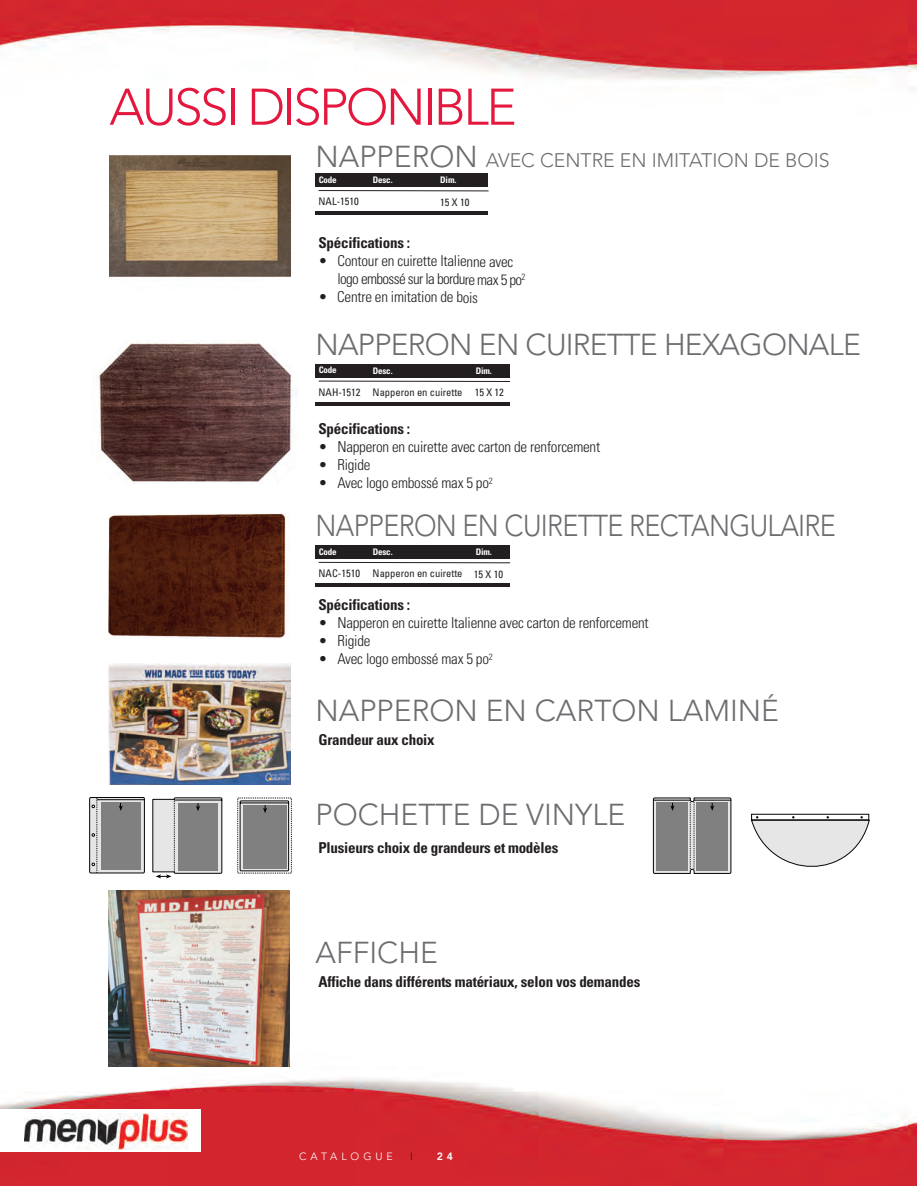
<style>
.page{position:relative;width:917px;height:1186px;background:#fff}
.page>*{position:absolute;margin:0;border:0;box-sizing:border-box;transform-origin:0 0}
.t1{font:300 51px "Avenir";letter-spacing:-.05em;color:#e4183e}
.t2{font:300 30px "Avenir";color:#6c6d70}
.t3{font:300 30px "Avenir";letter-spacing:-.025em;color:#6c6d70;scale:.9 1}
.t4{font:300 30px "Avenir";letter-spacing:-.025em;color:#6c6d70}
.t5{font:300 19.5px "Avenir";color:#6c6d70}
.t6{font:300 condensed 15px/18px "Univers";letter-spacing:-.015em;color:#231f20}
.t7{font:700 condensed 15px "Univers";letter-spacing:-.015em;color:#231f20}
.t8{font:condensed 10.5px "Univers";color:#231f20}
.t9{font:300 10.5px "Avenir";letter-spacing:.375em;color:#fff}
.t10{font:800 10.5px "Avenir";color:#fff}
.t11{font:300 10.5px "Avenir";color:#231f20}
.t12{font:700 condensed 9px "Univers";letter-spacing:-.015em;color:#fff}
.s1{font-size:30px}
</style>
<div class="page">
<img style="left:0;top:0;width:916px;height:1186px">
<div style="left:0;top:1109px;width:201px;height:43px;background:#fff"></div>
<img style="left:25px;top:1114px;width:163px;height:35px">
<div style="left:315px;top:174px;width:172px;height:13px;background:#231f20"></div>
<hr style="left:315px;top:212px;width:172px;height:3px;background:#231f20">
<hr style="left:318px;top:190px;width:170px;height:1px;background:#231f20">
<div style="left:315px;top:364px;width:194px;height:14px;background:#231f20"></div>
<hr style="left:315px;top:402px;width:194px;height:3px;background:#231f20">
<hr style="left:318px;top:381px;width:192px;height:1px;background:#231f20">
<div style="left:315px;top:545px;width:194px;height:14px;background:#231f20"></div>
<hr style="left:315px;top:583px;width:194px;height:3px;background:#231f20">
<hr style="left:318px;top:562px;width:192px;height:1px;background:#231f20">
<img style="left:109px;top:514px;width:180px;height:124px">
<img style="left:108px;top:664px;width:182px;height:121px">
<img style="left:109px;top:890px;width:180px;height:176px">
<img style="left:92px;top:340px;width:205px;height:143px">
<img style="left:109px;top:155px;width:181px;height:134px">
<div style="left:90px;top:797px;width:54px;height:76px;background:#e6e6e6"></div>
<div style="left:89px;top:797px;width:55px;height:76px;border:1px solid #050504"></div>
<svg style="left:92px;top:798px;width:6px;height:75px"></svg>
<hr style="left:97px;top:799px;width:47px;height:1px;background:#050504">
<div style="left:101px;top:802px;width:40px;height:68px;background:#808080"></div>
<svg style="left:119px;top:803px;width:4px;height:8px"></svg>
<svg style="left:152px;top:797px;width:70px;height:81px"></svg>
<svg style="left:236px;top:796px;width:56px;height:78px"></svg>
<svg style="left:653px;top:797px;width:78px;height:77px"></svg>
<div style="left:751px;top:814px;width:118px;height:6px;border:1px solid #050504"></div>
<svg style="left:751px;top:816px;width:118px;height:57px"></svg>
<h1 class="t1" style="left:109px;top:86px;width:408px">AUSSI DISPONIBLE</h1>
<h3 class="t5" style="left:315px;top:152px;width:515px"><span class="s1">NAPPERON</span> AVEC CENTRE EN IMITATION DE BOIS</h3>
<p class="t12" style="left:318px;top:176px;width:20px">Code</p>
<p class="t12" style="left:372px;top:176px;width:21px">Desc.</p>
<p class="t12" style="left:440px;top:177px;width:18px">Dim.</p>
<p class="t8" style="left:318px;top:198px;width:42px">NAL-1510</p>
<p class="t8" style="left:440px;top:198px;width:31px">15 X 10</p>
<p class="t7" style="left:318px;top:237px;width:93px">Spécifications :</p>
<p class="t6" style="left:337px;top:253px;width:190px;text-indent:-19px">• Contour en cuirette Italienne avec logo embossé sur la bordure max 5 po<sup>2</sup></p>
<p class="t6" style="left:318px;top:289px;width:161px">• Centre en imitation de bois</p>
<h2 class="t4" style="left:315px;top:332px;width:546px">NAPPERON EN CUIRETTE HEXAGONALE</h2>
<p class="t12" style="left:318px;top:367px;width:20px">Code</p>
<p class="t12" style="left:372px;top:367px;width:21px">Desc.</p>
<p class="t12" style="left:475px;top:367px;width:18px">Dim.</p>
<p class="t8" style="left:318px;top:388px;width:187px">NAH-1512 Napperon en cuirette 15 X 12</p>
<p class="t7" style="left:318px;top:423px;width:93px">Spécifications :</p>
<p class="t6" style="left:318px;top:439px;width:283px">• Napperon en cuirette avec carton de renforcement</p>
<p class="t6" style="left:318px;top:457px;width:53px">• Rigide</p>
<p class="t6" style="left:318px;top:475px;width:176px">• Avec logo embossé max 5 po<sup>2</sup></p>
<h2 class="t3" style="left:315px;top:513px;width:579px">NAPPERON EN CUIRETTE RECTANGULAIRE</h2>
<p class="t12" style="left:318px;top:548px;width:20px">Code</p>
<p class="t12" style="left:372px;top:548px;width:21px">Desc.</p>
<p class="t12" style="left:475px;top:548px;width:18px">Dim.</p>
<p class="t8" style="left:318px;top:570px;width:186px">NAC-1510 Napperon en cuirette 15 X 10</p>
<p class="t7" style="left:318px;top:599px;width:93px">Spécifications :</p>
<p class="t6" style="left:318px;top:615px;width:332px">• Napperon en cuirette Italienne avec carton de renforcement</p>
<p class="t6" style="left:318px;top:633px;width:53px">• Rigide</p>
<p class="t6" style="left:318px;top:651px;width:176px">• Avec logo embossé max 5 po<sup>2</sup></p>
<h2 class="t2" style="left:315px;top:698px;width:465px">NAPPERON EN CARTON LAMINÉ</h2>
<p class="t7" style="left:318px;top:734px;width:118px">Grandeur aux choix</p>
<h2 class="t2" style="left:315px;top:802px;width:311px">POCHETTE DE VINYLE</h2>
<p class="t7" style="left:318px;top:842px;width:241px">Plusieurs choix de grandeurs et modèles</p>
<h2 class="t2" style="left:315px;top:940px;width:124px">AFFICHE</h2>
<p class="t7" style="left:318px;top:976px;width:323px">Affiche dans différents matériaux, selon vos demandes</p>
<p class="t9" style="left:299px;top:1152px;width:95px">CATALOGUE</p>
<p class="t11" style="left:410px;top:1152px;width:4px">I</p>
<p class="t10" style="left:436px;top:1152px;width:18px">2 4</p>
</div>
